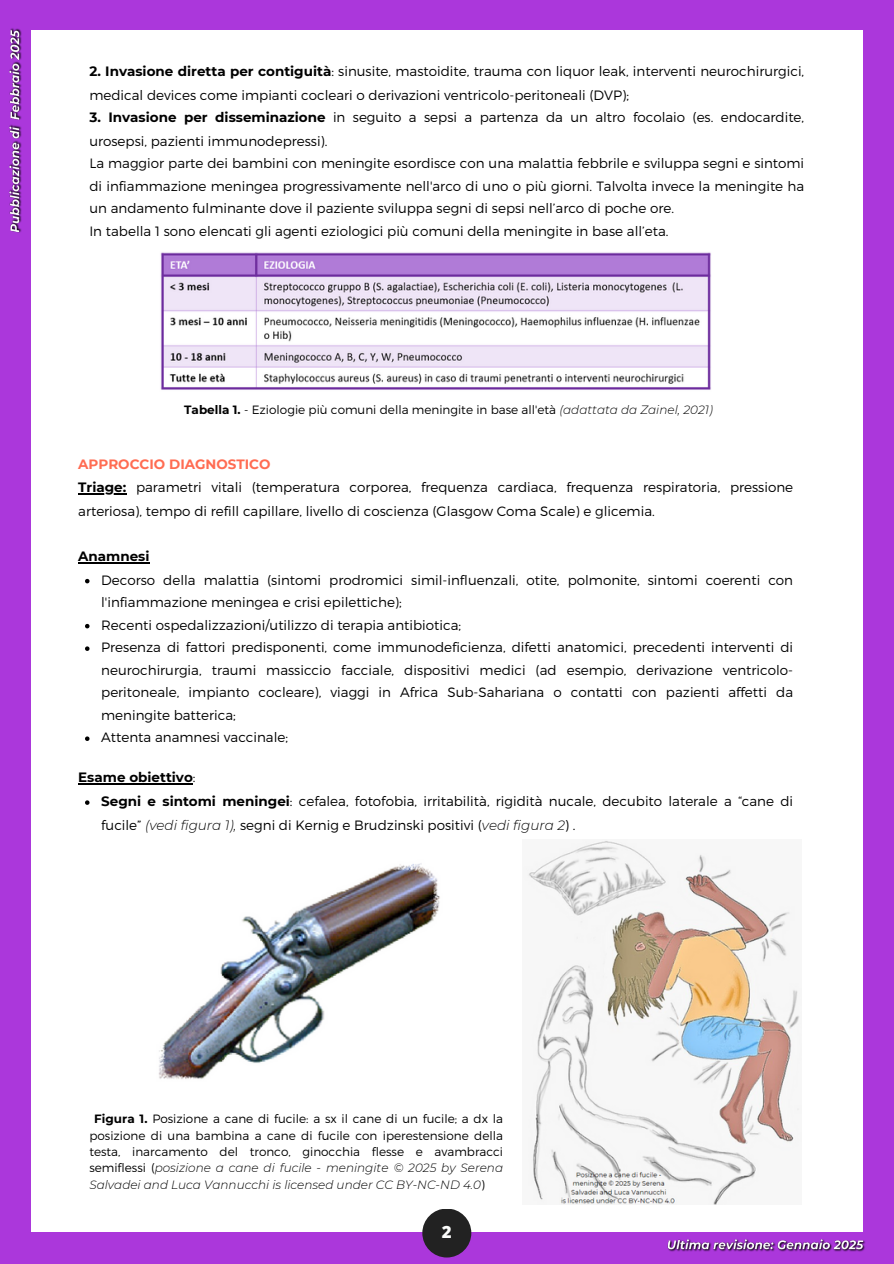
<style>
.page{position:relative;width:894px;height:1264px;background:#fff}
.page>*{position:absolute;margin:0;border:0;box-sizing:border-box;transform-origin:0 0}
.t1{font:800 16.95px "Open Sans";color:#fbfcfb}
.t2{font:300 13.5px/22.5px "Montserrat";color:#000}
.t3{font:700 13.5px "Montserrat";color:#000}
.t4{font:700 13.5px "Montserrat";color:#ff6c52}
.t5{font:300 12px/16.5px "Montserrat";color:#000;text-align:justify}
.s1{font-weight:700}
.s2{font-style:italic}
.s3{font-weight:300}
</style>
<div class="page">
<div style="left:0;top:0;width:893px;height:1263px;background:#ab37db"></div>
<div style="left:31px;top:30px;width:831px;height:1201px;background:#fff"></div>
<div style="left:422px;top:1208px;width:49px;height:49px;background:#222;border-radius:50%"></div>
<img style="left:159px;top:863px;width:281px;height:216px">
<img style="left:160px;top:252px;width:551px;height:138px">
<img style="left:527px;top:840px;width:273px;height:364px">
<hr style="left:78px;top:493px;width:48px;height:1px;background:#000">
<hr style="left:78px;top:562px;width:71px;height:1px;background:#000">
<svg style="left:85px;top:579px;width:4px;height:4px"></svg>
<svg style="left:85px;top:624px;width:4px;height:4px"></svg>
<svg style="left:85px;top:646px;width:4px;height:5px"></svg>
<svg style="left:85px;top:736px;width:4px;height:5px"></svg>
<hr style="left:78px;top:783px;width:115px;height:1px;background:#000">
<svg style="left:85px;top:800px;width:4px;height:4px"></svg>
<img style="left:9px;top:28px;width:13px;height:205px">
<img style="left:667px;top:1239px;width:198px;height:13px">
<p class="t2" style="left:89px;top:59px;width:716px;line-height:23.7px"><span class="s1">2. Invasione diretta per contiguità</span>: sinusite, mastoidite, trauma con liquor leak, interventi neurochirurgici, medical devices come impianti cocleari o derivazioni ventricolo-peritoneali (DVP);</p>
<p class="t2" style="left:89px;top:105px;width:716px;line-height:23.7px"><span class="s1">3. Invasione per disseminazione</span> in seguito a sepsi a partenza da un altro focolaio (es. endocardite, urosepsi, pazienti immunodepressi).</p>
<h2 class="t2" style="left:89px;top:151px;width:716px">La maggior parte dei bambini con meningite esordisce con una malattia febbrile e sviluppa segni e sintomi di infiammazione meningea progressivamente nell'arco di uno o più giorni. Talvolta invece la meningite ha un andamento fulminante dove il paziente sviluppa segni di sepsi nell’arco di poche ore.<br>In tabella 1 sono elencati gli agenti eziologici più comuni della meningite in base all’eta.</h2>
<p class="t5" style="left:184px;top:401px;width:530px"><span class="s1">Tabella 1.</span> - Eziologie più comuni della meningite in base all'età <span class="s2">(adattata da Zainel, 2021)</span></p>
<h2 class="t4" style="left:78px;top:455px;width:194px">APPROCCIO DIAGNOSTICO</h2>
<p class="t2" style="left:78px;top:475px;width:716px;line-height:23.7px"><span class="s1">Triage:</span> parametri vitali (temperatura corporea, frequenza cardiaca, frequenza respiratoria, pressione arteriosa), tempo di refill capillare, livello di coscienza (Glasgow Coma Scale) e glicemia.</p>
<p class="t3" style="left:78px;top:548px;width:73px">Anamnesi</p>
<p class="t2" style="left:101px;top:567px;width:693px">Decorso della malattia (sintomi prodromici simil-influenzali, otite, polmonite, sintomi coerenti con</p>
<h2 class="t2" style="left:101px;top:590px;width:361px">l'infiammazione meningea e crisi epilettiche);<br>Recenti ospedalizzazioni/utilizzo di terapia antibiotica;</h2>
<h1 class="t2" style="left:101px;top:635px;width:693px;text-align:justify">Presenza di fattori predisponenti, come immunodeficienza, difetti anatomici, precedenti interventi di neurochirurgia, traumi massiccio facciale, dispositivi medici (ad esempio, derivazione ventricolo&shy;peritoneale, impianto cocleare), viaggi in Africa Sub-Sahariana o contatti con pazienti affetti da meningite batterica;</h1>
<p class="t2" style="left:101px;top:725px;width:188px">Attenta anamnesi vaccinale;</p>
<p class="t3" style="left:78px;top:769px;width:119px">Esame obiettivo<span class="s3">:</span></p>
<p class="t2" style="left:101px;top:788px;width:693px;line-height:23.7px"><span class="s1">Segni e sintomi meningei</span>: cefalea, fotofobia, irritabilità, rigidità nucale, decubito laterale a “cane di fucile” <span class="s2">(vedi figura 1),</span> segni di Kernig e Brudzinski positivi (<span class="s2">vedi figura 2</span>) .</p>
<p class="t5" style="left:89px;top:1109px;width:415px;text-indent:5px"><span class="s1">Figura 1.</span> Posizione a cane di fucile: a sx il cane di un fucile; a dx la posizione di una bambina a cane di fucile con iperestensione della testa, inarcamento del tronco, ginocchia flesse e avambracci semiflessi (<span class="s2">posizione a cane di fucile - meningite © 2025 by Serena Salvadei and Luca Vannucchi is licensed under CC BY-NC-ND 4.0</span>)</p>
<p class="t1" style="left:442px;top:1220px;width:11px">2</p>
</div>
